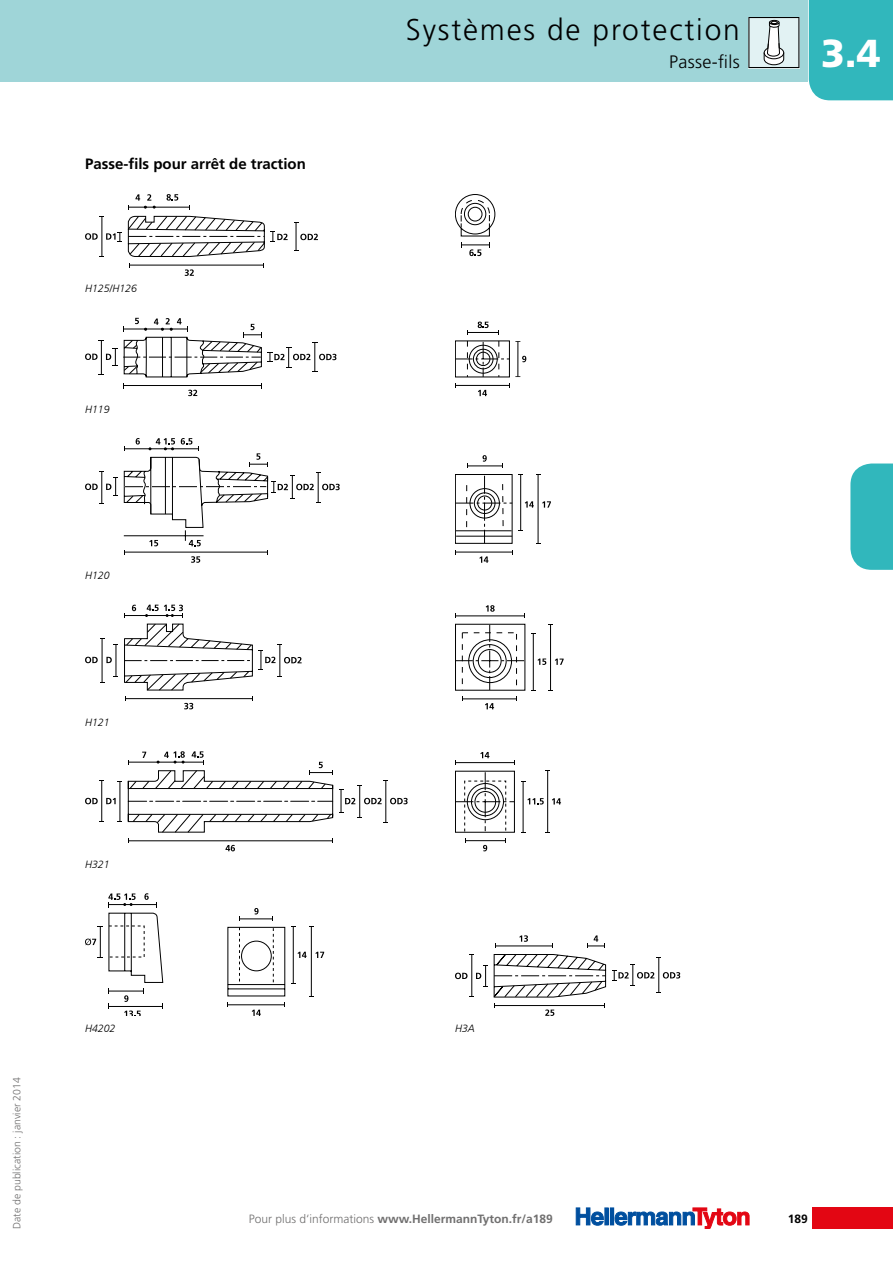
<style>
.page{position:relative;width:893px;height:1263px;background:#fff}
.page>*{position:absolute;margin:0;border:0;box-sizing:border-box;transform-origin:0 0}
.t1{font:900 39px "Frutiger LT";color:#fff}
.t2{font:300 30px "Frutiger LT";letter-spacing:.06em;color:#000}
.t3{font:300 18px "Frutiger LT";letter-spacing:.02em;color:#000}
.t4{font:700 15px "Frutiger LT";color:#000}
.t5{font:700 12px "Frutiger LT";color:#706f6f}
.t6{font:700 12px "Frutiger LT";color:#000}
.t7{font:italic 300 10.5px "Frutiger LT";color:#000}
.t8{font:300 10.5px "Frutiger LT";color:#706f6f}
.s1{font-weight:300}
</style>
<div class="page">
<div style="left:812px;top:1208px;width:81px;height:21px;background:#e30613"></div>
<div style="left:605px;top:1208px;width:3px;height:17px;border:1px solid #004f9f"></div>
<div style="left:610px;top:1208px;width:4px;height:17px;border:1px solid #004f9f"></div>
<svg style="left:576px;top:1208px;width:28px;height:18px"></svg>
<svg style="left:615px;top:1208px;width:134px;height:21px"></svg>
<div style="left:809px;top:0;width:84px;height:100px;background:#31b7bc"></div>
<div style="left:0;top:0;width:808px;height:82px;background:#9fd5d8"></div>
<svg style="left:850px;top:463px;width:43px;height:107px;background:#3cbbbf"></svg>
<svg style="left:748px;top:17px;width:51px;height:51px;background:#c5d0d1"></svg>
<svg style="left:552px;top:798px;width:9px;height:6px"></svg>
<svg style="left:527px;top:798px;width:17px;height:6px"></svg>
<hr style="left:523px;top:781px;width:1px;height:51px;background:#000">
<hr style="left:547px;top:771px;width:1px;height:61px;background:#000">
<svg style="left:455px;top:752px;width:60px;height:99px"></svg>
<svg style="left:85px;top:798px;width:13px;height:6px"></svg>
<svg style="left:106px;top:798px;width:10px;height:6px"></svg>
<hr style="left:101px;top:781px;width:1px;height:40px;background:#000">
<hr style="left:120px;top:781px;width:1px;height:40px;background:#000">
<svg style="left:339px;top:780px;width:69px;height:43px"></svg>
<svg style="left:128px;top:751px;width:205px;height:100px"></svg>
<svg style="left:455px;top:194px;width:40px;height:62px"></svg>
<svg style="left:294px;top:222px;width:24px;height:29px"></svg>
<svg style="left:85px;top:194px;width:203px;height:82px"></svg>
<svg style="left:663px;top:972px;width:17px;height:6px"></svg>
<svg style="left:612px;top:964px;width:42px;height:22px"></svg>
<hr style="left:658px;top:958px;width:1px;height:35px;background:#000">
<svg style="left:455px;top:935px;width:151px;height:81px"></svg>
<svg style="left:85px;top:893px;width:78px;height:123px"></svg>
<svg style="left:227px;top:908px;width:97px;height:108px"></svg>
<svg style="left:85px;top:318px;width:251px;height:78px"></svg>
<svg style="left:455px;top:322px;width:71px;height:74px"></svg>
<svg style="left:85px;top:438px;width:255px;height:125px"></svg>
<hr style="left:456px;top:552px;width:56px;height:1px;background:#000">
<hr style="left:467px;top:465px;width:35px;height:1px;background:#000">
<svg style="left:482px;top:455px;width:5px;height:7px"></svg>
<svg style="left:455px;top:474px;width:96px;height:70px"></svg>
<svg style="left:479px;top:556px;width:9px;height:7px"></svg>
<svg style="left:85px;top:657px;width:13px;height:6px"></svg>
<svg style="left:106px;top:657px;width:6px;height:6px"></svg>
<hr style="left:102px;top:638px;width:1px;height:44px;background:#000">
<hr style="left:116px;top:645px;width:1px;height:31px;background:#000">
<svg style="left:124px;top:605px;width:178px;height:104px"></svg>
<svg style="left:455px;top:605px;width:109px;height:104px"></svg>
<p class="t4" style="left:85px;top:155px;width:222px">Passe-fils pour arrêt de traction</p>
<p class="t7" style="left:85px;top:283px;width:53px">H125/H126</p>
<p class="t7" style="left:85px;top:403px;width:26px">H119</p>
<h2 class="t2" style="left:406px;top:12px;width:335px">Systèmes de protection</h2>
<h3 class="t3" style="left:669px;top:52px;width:72px">Passe-fils</h3>
<h1 class="t1" style="left:821px;top:30px;width:61px">3.4</h1>
<p class="t7" style="left:85px;top:569px;width:26px">H120</p>
<p class="t7" style="left:85px;top:716px;width:26px">H121</p>
<p class="t7" style="left:85px;top:858px;width:26px">H321</p>
<p class="t8" style="left:11px;top:1229px;width:153px;rotate:-90deg">Date de publication : janvier 2014</p>
<p class="t7" style="left:85px;top:1023px;width:32px">H4202</p>
<p class="t7" style="left:455px;top:1023px;width:21px">H3A</p>
<p class="t5" style="left:249px;top:1211px;width:306px"><span class="s1">Pour plus d‘informations</span> www.HellermannTyton.fr/a189</p>
<p class="t6" style="left:788px;top:1211px;width:22px">189</p>
</div>
